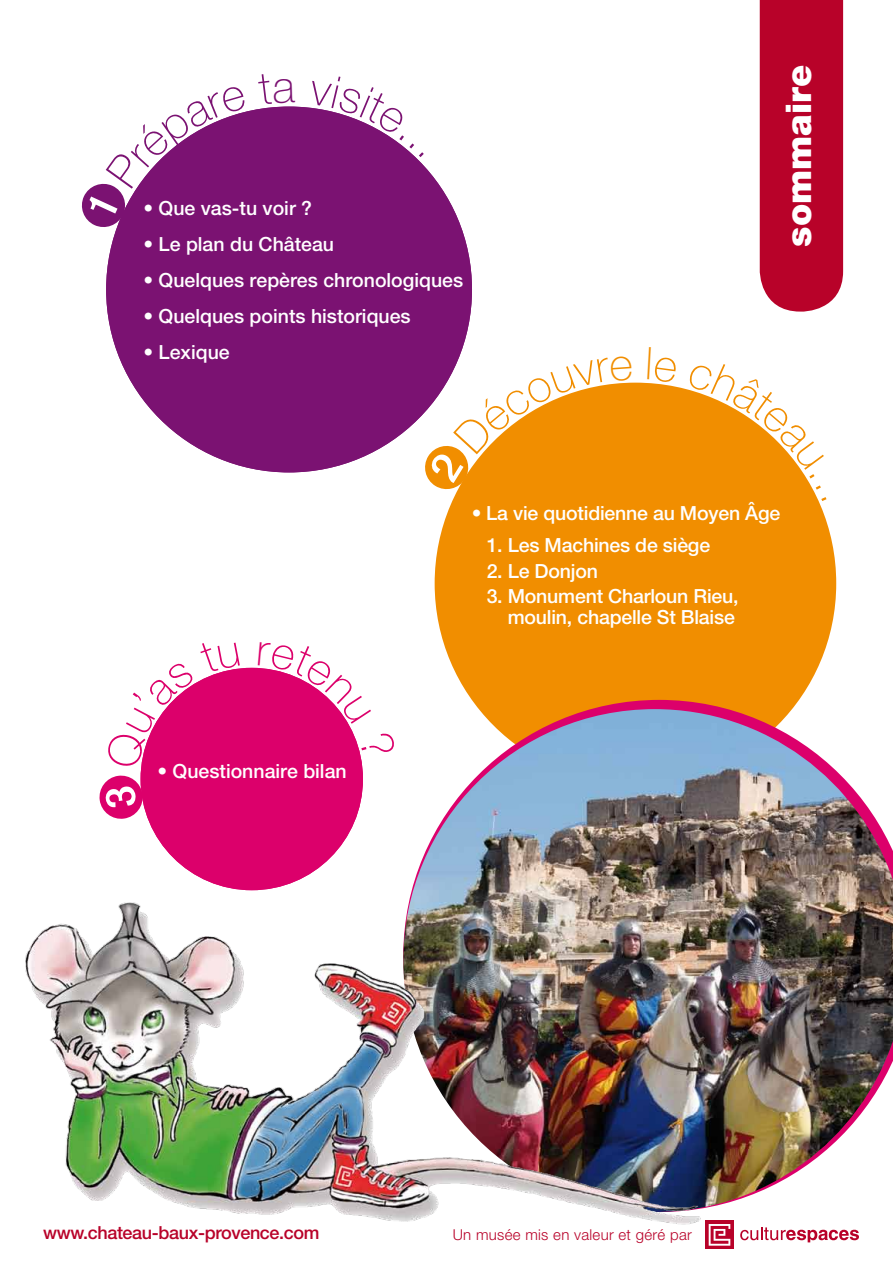
<style>
.page{position:relative;width:893px;height:1263px;background:#fff}
.page>*{position:absolute;margin:0;border:0;box-sizing:border-box;transform-origin:0 0}
.t1{font:900 35.4px "Helvetica Neue";color:#fff}
.t2{font:500 19.5px/21px "Helvetica Neue";color:#fff;text-align:right}
.t3{font:500 18px "Helvetica Neue";letter-spacing:-.02em;color:#b80229}
.t4{font:300 15px "Helvetica Neue";letter-spacing:.02em;color:#b80229}
</style>
<div class="page">
<div style="left:760px;top:0;width:83px;height:312px;background:#b80229"></div>
<svg style="left:740px;top:1227px;width:119px;height:15px"></svg>
<svg style="left:705px;top:1233px;width:29px;height:16px"></svg>
<svg style="left:709px;top:1233px;width:21px;height:13px"></svg>
<div style="left:106px;top:107px;width:366px;height:365px;background:#7b1272;border-radius:50%"></div>
<div style="left:435px;top:383px;width:401px;height:401px;background:#f18e00;border-radius:50%"></div>
<div style="left:141px;top:668px;width:222px;height:222px;background:#dc006b;border-radius:50%"></div>
<img style="left:418px;top:709px;width:475px;height:488px">
<img style="left:25px;top:870px;width:721px;height:363px">
<svg style="left:114px;top:111px;width:133px;height:123px"></svg>
<svg style="left:309px;top:107px;width:107px;height:50px"></svg>
<svg style="left:417px;top:355px;width:216px;height:142px"></svg>
<svg style="left:687px;top:389px;width:120px;height:89px"></svg>
<svg style="left:140px;top:668px;width:100px;height:153px"></svg>
<svg style="left:260px;top:668px;width:89px;height:56px"></svg>
<p class="t2" style="left:143px;top:197px;width:170px">• Que vas-tu voir ?</p>
<p class="t2" style="left:143px;top:233px;width:192px">• Le plan du Château</p>
<p class="t2" style="left:143px;top:269px;width:321px">• Quelques repères chronologiques</p>
<p class="t2" style="left:143px;top:305px;width:269px">• Quelques points historiques</p>
<p class="t2" style="left:143px;top:341px;width:88px">• Lexique</p>
<h1 class="t1" style="left:777px;top:246px;width:183px;rotate:-90deg">sommaire</h1>
<p class="t2" style="left:157px;top:760px;width:191px">• Questionnaire bilan</p>
<p class="t2" style="left:472px;top:502px;width:310px">• La vie quotidienne au Moyen Âge</p>
<p class="t2" style="left:487px;top:534px;width:225px">1. Les Machines de siège</p>
<p class="t2" style="left:487px;top:560px;width:113px">2. Le Donjon</p>
<p class="t2" style="left:487px;top:585px;width:253px">3. Monument Charloun Rieu, moulin, chapelle St Blaise</p>
<p class="t3" style="left:43px;top:1222px;width:278px">www.chateau-baux-provence.com</p>
<p class="t4" style="left:453px;top:1225px;width:241px">Un musée mis en valeur et géré par</p>
</div>
